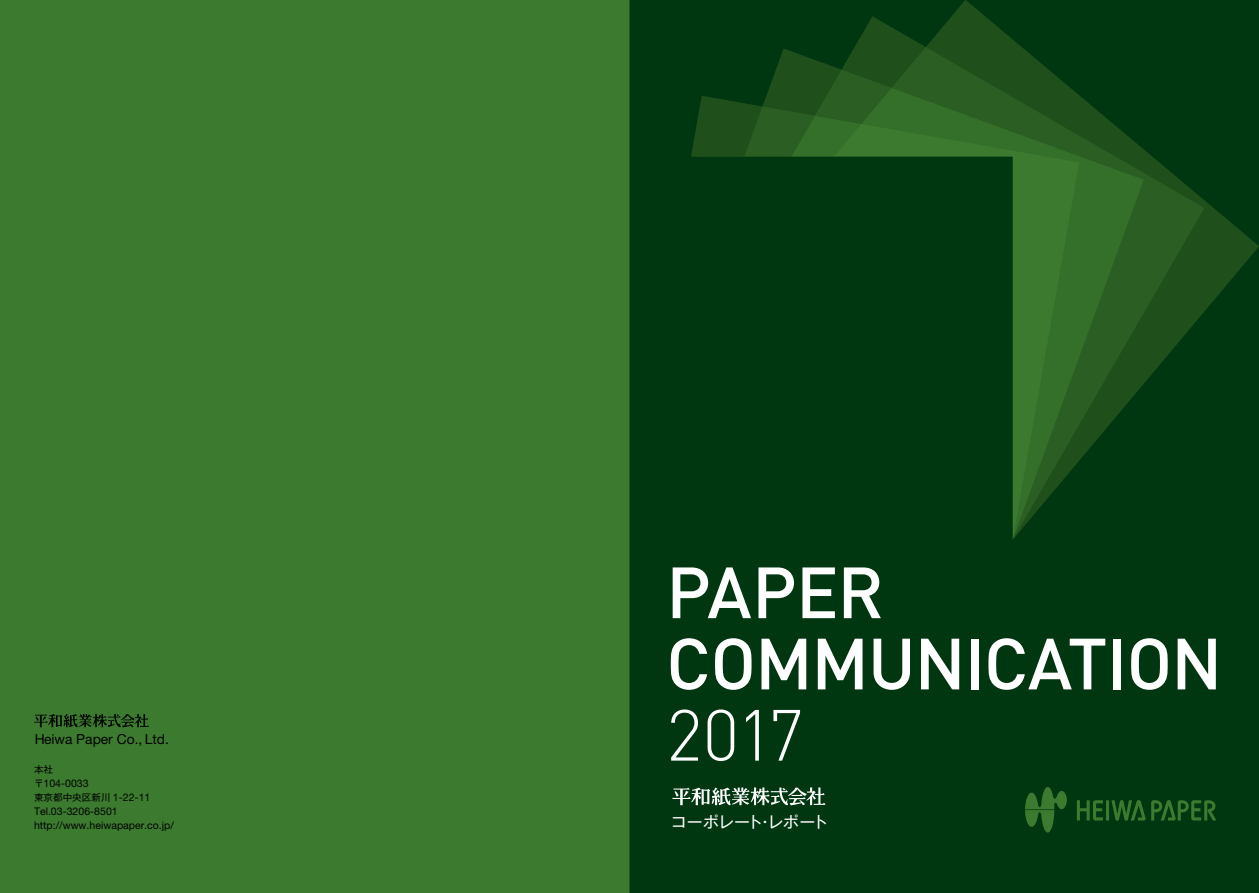
<style>
.page{position:relative;width:1259px;height:893px;background:#3c7b2f}
.page>*{position:absolute;margin:0;border:0;box-sizing:border-box;transform-origin:0 0}
.t1{font:500 71.25px/71.2px "DINOT";letter-spacing:-.02em;color:#fff}
.t2{font:300 71.25px "DINOT";color:#fff}
.t3{font:15.9px "Gothic MB101 Pro";letter-spacing:-.005em;color:#fff}
.t4{font:13.8px "Helvetica Neue";color:#000500}
.t5{font:10.5px/13.8px "Helvetica Neue";color:#000500}
.t6{font:9.6px "Gothic MB101 Pro";color:#000500}
.s1{font-family:"Gothic MB101 Pro";font-size:9.6px}
.s2{font-family:"Helvetica Neue";font-size:10.5px}
</style>
<div class="page">
<svg style="left:631px;top:2px;width:626px;height:889px;background:#073d13"></svg>
<svg style="left:34px;top:714px;width:115px;height:13px"></svg>
<svg style="left:672px;top:787px;width:153px;height:18px;background:#5c7e66"></svg>
<h3 class="t4" style="left:34px;top:731px;width:136px">Heiwa Paper Co., Ltd.</h3>
<p class="t6" style="left:34px;top:762px;width:21px">本社</p>
<p class="t5" style="left:34px;top:776px;width:56px"><span class="s1">〒</span>104-0033</p>
<p class="t6" style="left:34px;top:789px;width:118px">東京都中央区新川 <span class="s2">1-22-11</span></p>
<p class="t5" style="left:34px;top:804px;width:141px">Tel.03-3206-8501 http://www.heiwapaper.co.jp/</p>
<h1 class="t1" style="left:666px;top:555px;width:558px">PAPER<br>COMMUNICATION</h1>
<h1 class="t2" style="left:666px;top:691px;width:139px">2017</h1>
<h2 class="t3" style="left:671px;top:809px;width:159px">コーポレート・レポート</h2>
</div>
